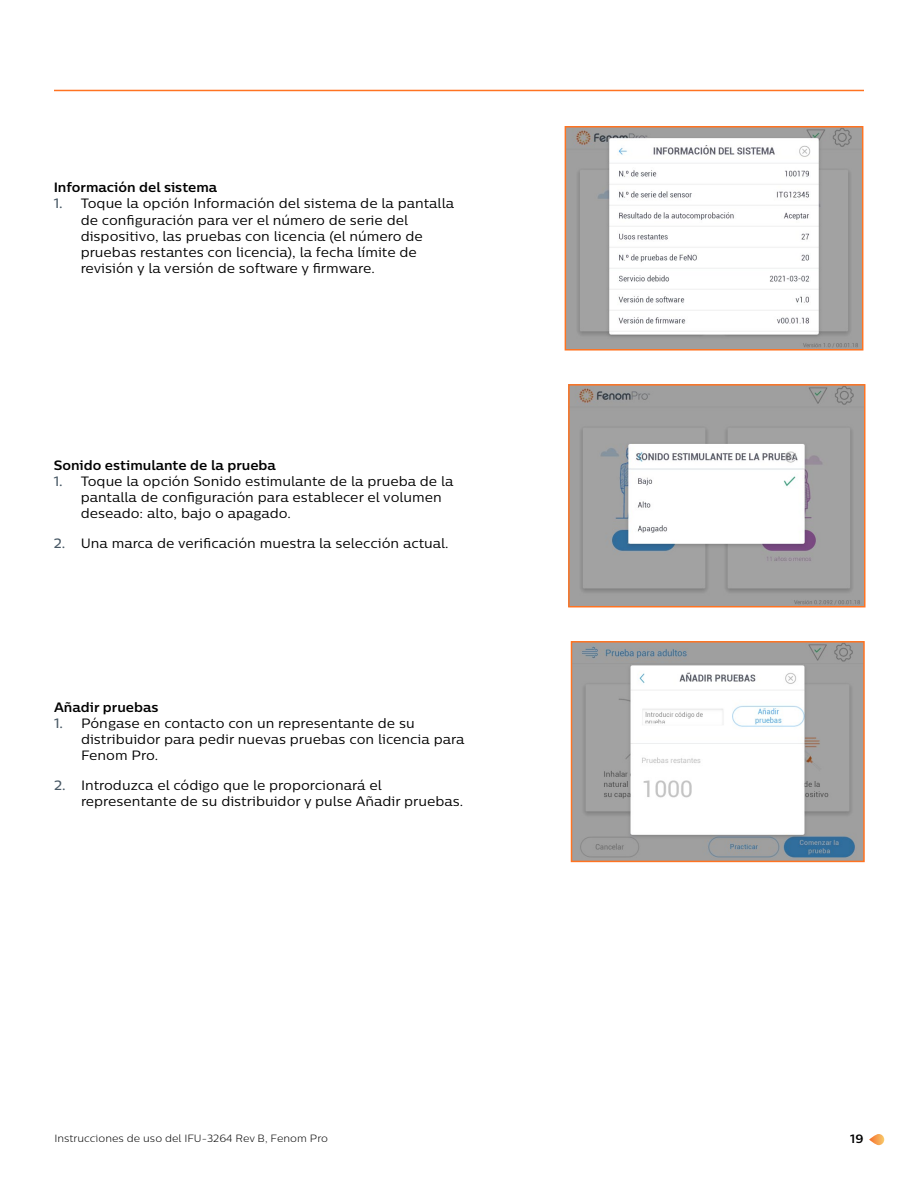
<style>
.page{position:relative;width:918px;height:1188px;background:#fff}
.page>*{position:absolute;margin:0;border:0;box-sizing:border-box;transform-origin:0 0}
.t1{font:13.5px/16.2px "Centrale Sans";color:#000}
.t2{font:700 13.5px "Centrale Sans";color:#000}
.t3{font:700 12px "Centrale Sans";color:#000}
.t4{font:300 10.5px "Centrale Sans";color:#000}
.s1{font-weight:500;color:#485865}
</style>
<div class="page">
<hr style="left:54px;top:90px;width:810px;height:1px;background:#ff7321">
<svg style="left:869px;top:1134px;width:15px;height:11px"></svg>
<img style="left:574px;top:644px;width:288px;height:215px">
<div style="left:571px;top:641px;width:294px;height:221px;border:2px solid #ff7321"></div>
<img style="left:571px;top:387px;width:292px;height:217px">
<div style="left:568px;top:384px;width:298px;height:223px;border:2px solid #ff7321"></div>
<img style="left:568px;top:129px;width:292px;height:219px">
<div style="left:565px;top:126px;width:298px;height:225px;border:2px solid #ff7321"></div>
<p class="t2" style="left:54px;top:179px;width:165px">Información del sistema</p>
<p class="t1" style="left:81px;top:195px;width:375px;text-indent:-27px"><span class="s1">1.</span> Toque la opción Información del sistema de la pantalla de configuración para ver el número de serie del dispositivo, las pruebas con licencia (el número de pruebas restantes con licencia), la fecha límite de revisión y la versión de software y firmware.</p>
<p class="t2" style="left:54px;top:456px;width:224px">Sonido estimulante de la prueba</p>
<p class="t1" style="left:81px;top:473px;width:374px;text-indent:-27px"><span class="s1">1.</span> Toque la opción Sonido estimulante de la prueba de la pantalla de configuración para establecer el volumen deseado: alto, bajo o apagado.</p>
<p class="t1" style="left:54px;top:535px;width:397px"><span class="s1">2.</span> Una marca de verificación muestra la selección actual.</p>
<p class="t2" style="left:54px;top:698px;width:106px">Añadir pruebas</p>
<p class="t1" style="left:81px;top:715px;width:385px;text-indent:-27px"><span class="s1">1.</span> Póngase en contacto con un representante de su distribuidor para pedir nuevas pruebas con licencia para<br>Fenom Pro.</p>
<p class="t1" style="left:81px;top:777px;width:384px;text-indent:-27px"><span class="s1">2.</span> Introduzca el código que le proporcionará el representante de su distribuidor y pulse Añadir pruebas.</p>
<p class="t4" style="left:55px;top:1132px;width:275px">Instrucciones de uso del IFU-3264 Rev B, Fenom Pro</p>
<p class="t3" style="left:850px;top:1131px;width:15px">19</p>
</div>
